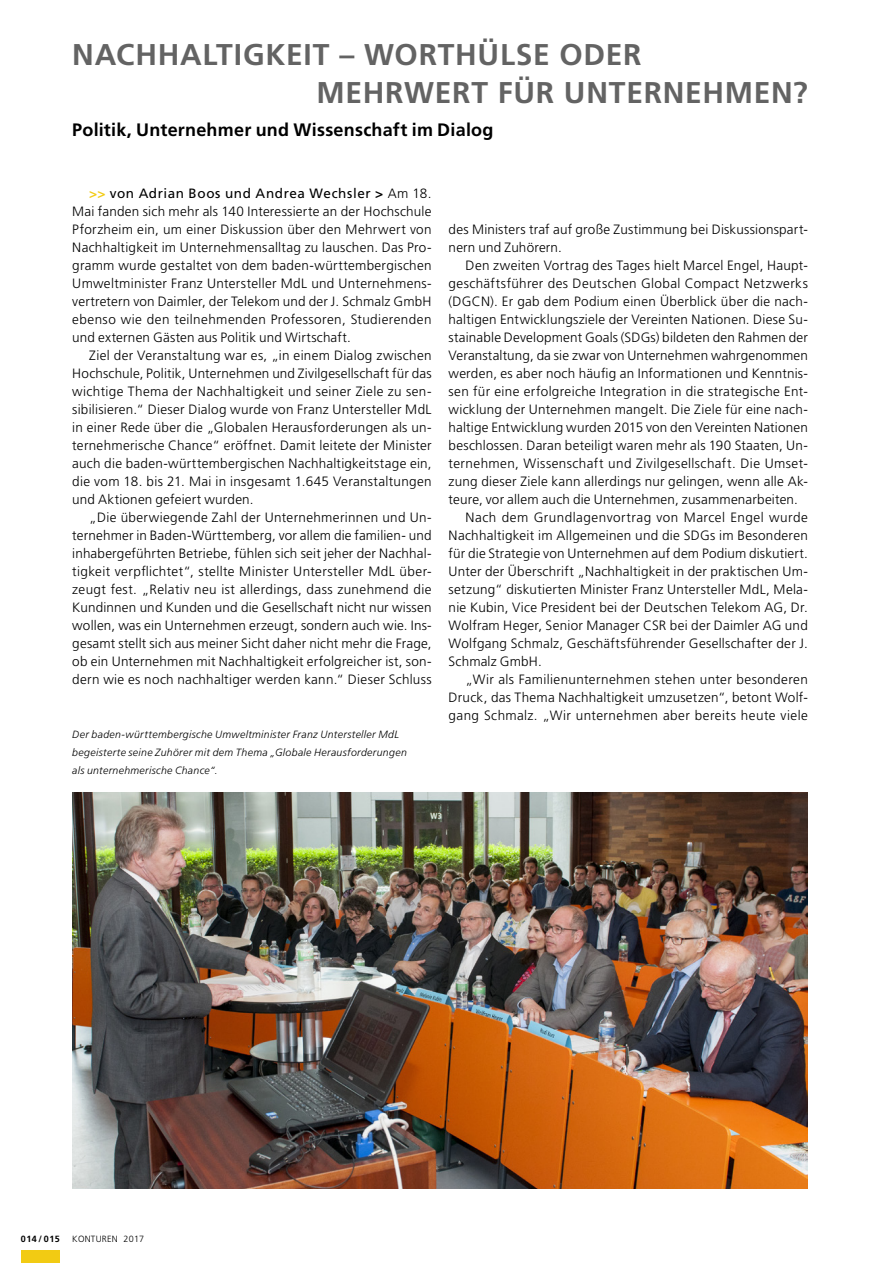
<style>
.page{position:relative;width:893px;height:1263px;background:#fff}
.page>*{position:absolute;margin:0;border:0;box-sizing:border-box;transform-origin:0 0}
.t1{font:700 30px/37.5px "Frutiger LT";letter-spacing:.025em;color:#636363}
.t2{font:700 18px "Frutiger LT";letter-spacing:.015em;color:#000}
.t3{font:300 13.5px/18px "Frutiger LT";letter-spacing:.02em;color:#000;text-align:justify}
.t4{font:italic 300 10.5px/18px "Frutiger LT";letter-spacing:.03em;color:#000}
.t5{font:300 9px "Frutiger LT";letter-spacing:.025em;color:#000}
.t6{font:700 9px "Frutiger LT";letter-spacing:.05em;color:#000}
.s1{font-weight:700;color:#f2cb13}
.s2{font-weight:400}
.s3{font-weight:700}
</style>
<div class="page">
<div style="left:21px;top:1250px;width:39px;height:13px;background:#f2cb13"></div>
<img style="left:72px;top:792px;width:736px;height:396px">
<h1 class="t1" style="left:317px;top:36px;width:493px;text-indent:-244px">NACHHALTIGKEIT – WORTHÜLSE ODER<br>MEHRWERT FÜR UNTERNEHMEN?</h1>
<h2 class="t2" style="left:72px;top:119px;width:423px">Politik, Unternehmer und Wissenschaft im Dialog</h2>
<p class="t3" style="left:72px;top:185px;width:361px;text-indent:17px"><span class="s1">&gt;&gt;</span> <span class="s2">von Adrian Boos und Andrea Wechsler</span> <span class="s3">&gt;</span> Am 18.<br>Mai fanden sich mehr als 140 Interessierte an der Hochschule Pforzheim ein, um einer Diskussion über den Mehrwert von Nachhaltigkeit im Unternehmensalltag zu lauschen. Das Pro&shy;gramm wurde gestaltet von dem baden-württembergischen Umweltminister Franz Untersteller MdL und Unternehmens&shy;vertretern von Daimler, der Telekom und der J. Schmalz GmbH ebenso wie den teilnehmenden Professoren, Studierenden und externen Gästen aus Politik und Wirtschaft.</p>
<p class="t3" style="left:72px;top:346px;width:361px;text-indent:17px">Ziel der Veranstaltung war es, „in einem Dialog zwischen Hochschule, Politik, Unternehmen und Zivilgesellschaft für das wichtige Thema der Nachhaltigkeit und seiner Ziele zu sen&shy;sibilisieren.“ Dieser Dialog wurde von Franz Untersteller MdL in einer Rede über die „Globalen Herausforderungen als un&shy;ternehmerische Chance“ eröffnet. Damit leitete der Minister auch die baden-württembergischen Nachhaltigkeitstage ein, die vom 18. bis 21. Mai in insgesamt 1.645 Veranstaltungen und Aktionen gefeiert wurden.</p>
<p class="t3" style="left:72px;top:508px;width:361px;text-indent:17px">„Die überwiegende Zahl der Unternehmerinnen und Un&shy;ternehmer in Baden-Württemberg, vor allem die familien- und inhabergeführten Betriebe, fühlen sich seit jeher der Nachhal&shy;tigkeit verpflichtet“, stellte Minister Untersteller MdL über&shy;zeugt fest. „Relativ neu ist allerdings, dass zunehmend die Kundinnen und Kunden und die Gesellschaft nicht nur wissen wollen, was ein Unternehmen erzeugt, sondern auch wie. Ins&shy;gesamt stellt sich aus meiner Sicht daher nicht mehr die Frage, ob ein Unternehmen mit Nachhaltigkeit erfolgreicher ist, son&shy;dern wie es noch nachhaltiger werden kann.“ Dieser Schluss</p>
<p class="t4" style="left:72px;top:725px;width:336px">Der baden-württembergische Umweltminister Franz Untersteller MdL begeisterte seine Zuhörer mit dem Thema „Globale Herausforderungen als unternehmerische Chance“.</p>
<p class="t3" style="left:449px;top:220px;width:361px">des Ministers traf auf große Zustimmung bei Diskussionspart&shy;nern und Zuhörern.</p>
<p class="t3" style="left:466px;top:256px;width:344px">Den zweiten Vortrag des Tages hielt Marcel Engel, Haupt-</p>
<p class="t3" style="left:449px;top:274px;width:361px">geschäftsführer des Deutschen Global Compact Netzwerks</p>
<p class="t3" style="left:449px;top:292px;width:361px">(DGCN). Er gab dem Podium einen Überblick über die nach-</p>
<p class="t3" style="left:449px;top:310px;width:361px">haltigen Entwicklungsziele der Vereinten Nationen. Diese Su-</p>
<p class="t3" style="left:449px;top:328px;width:361px">stainable Development Goals (SDGs) bildeten den Rahmen der</p>
<p class="t3" style="left:449px;top:346px;width:361px">Veranstaltung, da sie zwar von Unternehmen wahrgenommen</p>
<p class="t3" style="left:449px;top:364px;width:361px">werden, es aber noch häufig an Informationen und Kenntnis-</p>
<p class="t3" style="left:449px;top:382px;width:361px">sen für eine erfolgreiche Integration in die strategische Ent-</p>
<p class="t3" style="left:449px;top:400px;width:361px">wicklung der Unternehmen mangelt. Die Ziele für eine nach-</p>
<p class="t3" style="left:449px;top:418px;width:361px">haltige Entwicklung wurden 2015 von den Vereinten Nationen</p>
<p class="t3" style="left:449px;top:436px;width:361px">beschlossen. Daran beteiligt waren mehr als 190 Staaten, Un-</p>
<p class="t3" style="left:449px;top:454px;width:361px">ternehmen, Wissenschaft und Zivilgesellschaft. Die Umset-</p>
<p class="t3" style="left:449px;top:472px;width:361px">zung dieser Ziele kann allerdings nur gelingen, wenn alle Ak-</p>
<p class="t3" style="left:449px;top:490px;width:351px">teure, vor allem auch die Unternehmen, zusammenarbeiten.</p>
<p class="t3" style="left:466px;top:508px;width:344px">Nach dem Grundlagenvortrag von Marcel Engel wurde</p>
<p class="t3" style="left:449px;top:526px;width:361px">Nachhaltigkeit im Allgemeinen und die SDGs im Besonderen</p>
<p class="t3" style="left:449px;top:544px;width:361px">für die Strategie von Unternehmen auf dem Podium diskutiert.</p>
<p class="t3" style="left:449px;top:562px;width:361px">Unter der Überschrift „Nachhaltigkeit in der praktischen Um-</p>
<p class="t3" style="left:449px;top:580px;width:361px">setzung“ diskutierten Minister Franz Untersteller MdL, Mela-</p>
<p class="t3" style="left:449px;top:598px;width:361px">nie Kubin, Vice President bei der Deutschen Telekom AG, Dr.</p>
<p class="t3" style="left:449px;top:616px;width:361px">Wolfram Heger, Senior Manager CSR bei der Daimler AG und</p>
<p class="t3" style="left:449px;top:634px;width:361px">Wolfgang Schmalz, Geschäftsführender Gesellschafter der J.</p>
<p class="t3" style="left:449px;top:652px;width:95px">Schmalz GmbH.</p>
<p class="t3" style="left:466px;top:670px;width:344px">„Wir als Familienunternehmen stehen unter besonderen</p>
<p class="t3" style="left:449px;top:688px;width:361px">Druck, das Thema Nachhaltigkeit umzusetzen“, betont Wolf-</p>
<p class="t3" style="left:449px;top:706px;width:361px">gang Schmalz. „Wir unternehmen aber bereits heute viele</p>
<p class="t6" style="left:21px;top:1234px;width:40px">014 / 015</p>
<p class="t5" style="left:72px;top:1234px;width:73px">KONTUREN 2017</p>
</div>
